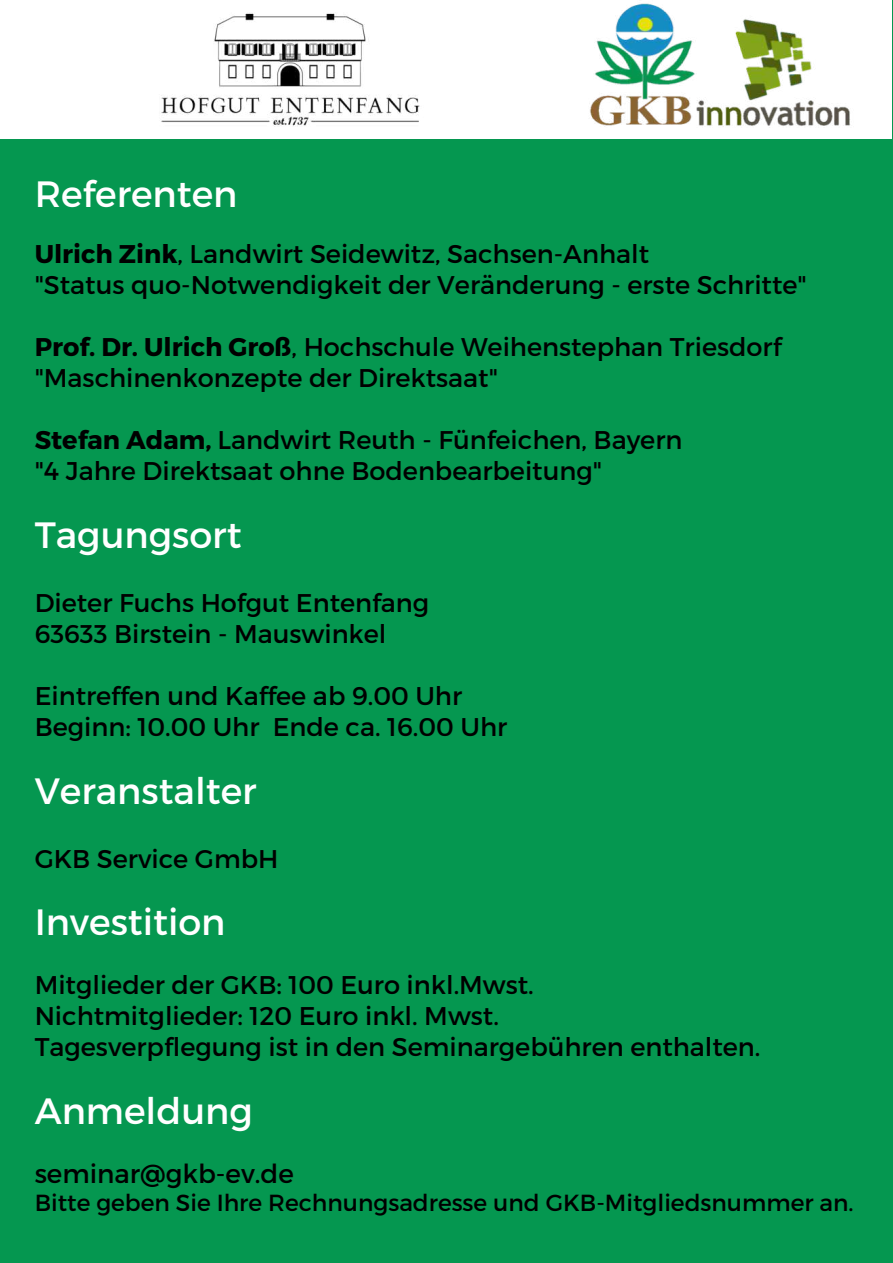
<style>
.page{position:relative;width:893px;height:1263px;background:#059750}
.page>*{position:absolute;margin:0;border:0;box-sizing:border-box;transform-origin:0 0}
.t1{font:36.6px "Montserrat";color:#fff}
.t2{font:26.17px "Montserrat";color:#000}
.t3{font:25.58px/30.9px "Montserrat";color:#000}
.t4{font:23.25px "Montserrat";color:#000}
.s1{font-weight:700}
</style>
<div class="page">
<div style="left:0;top:0;width:892px;height:138px;background:#fff"></div>
<img style="left:590px;top:3px;width:260px;height:125px">
<img style="left:161px;top:13px;width:259px;height:114px">
<h1 class="t1" style="left:35px;top:171px;width:204px">Referenten</h1>
<p class="t3" style="left:35px;top:239px;width:773px"><span class="s1">Ulrich Zink</span>, Landwirt Seidewitz, Sachsen-Anhalt<br>"Status quo-Notwendigkeit der Veränderung - erste Schritte"</p>
<p class="t3" style="left:35px;top:332px;width:748px"><span class="s1">Prof. Dr. Ulrich Groß</span>, Hochschule Weihenstephan Triesdorf "Maschinenkonzepte der Direktsaat"</p>
<p class="t3" style="left:35px;top:424px;width:649px"><span class="s1">Stefan Adam,</span> Landwirt Reuth - Fünfeichen, Bayern "4 Jahre Direktsaat ohne Bodenbearbeitung"</p>
<h1 class="t1" style="left:35px;top:512px;width:208px">Tagungsort</h1>
<p class="t3" style="left:35px;top:587px;width:396px">Dieter Fuchs Hofgut Entenfang<br>63633 Birstein - Mauswinkel</p>
<p class="t3" style="left:35px;top:680px;width:474px">Eintreffen und Kaffee ab 9.00 Uhr<br>Beginn: 10.00 Uhr Ende ca. 16.00 Uhr</p>
<h1 class="t1" style="left:35px;top:768px;width:223px">Veranstalter</h1>
<p class="t3" style="left:35px;top:843px;width:245px">GKB Service GmbH</p>
<h1 class="t1" style="left:35px;top:900px;width:192px">Investition</h1>
<p class="t3" style="left:35px;top:969px;width:727px">Mitglieder der GKB: 100 Euro inkl.Mwst.<br>Nichtmitglieder: 120 Euro inkl. Mwst.<br>Tagesverpflegung ist in den Seminargebühren enthalten.</p>
<h1 class="t1" style="left:35px;top:1088px;width:220px">Anmeldung</h1>
<p class="t2" style="left:35px;top:1157px;width:261px">seminar@gkb-ev.de</p>
<p class="t4" style="left:35px;top:1189px;width:820px">Bitte geben Sie Ihre Rechnungsadresse und GKB-Mitgliedsnummer an.</p>
</div>
